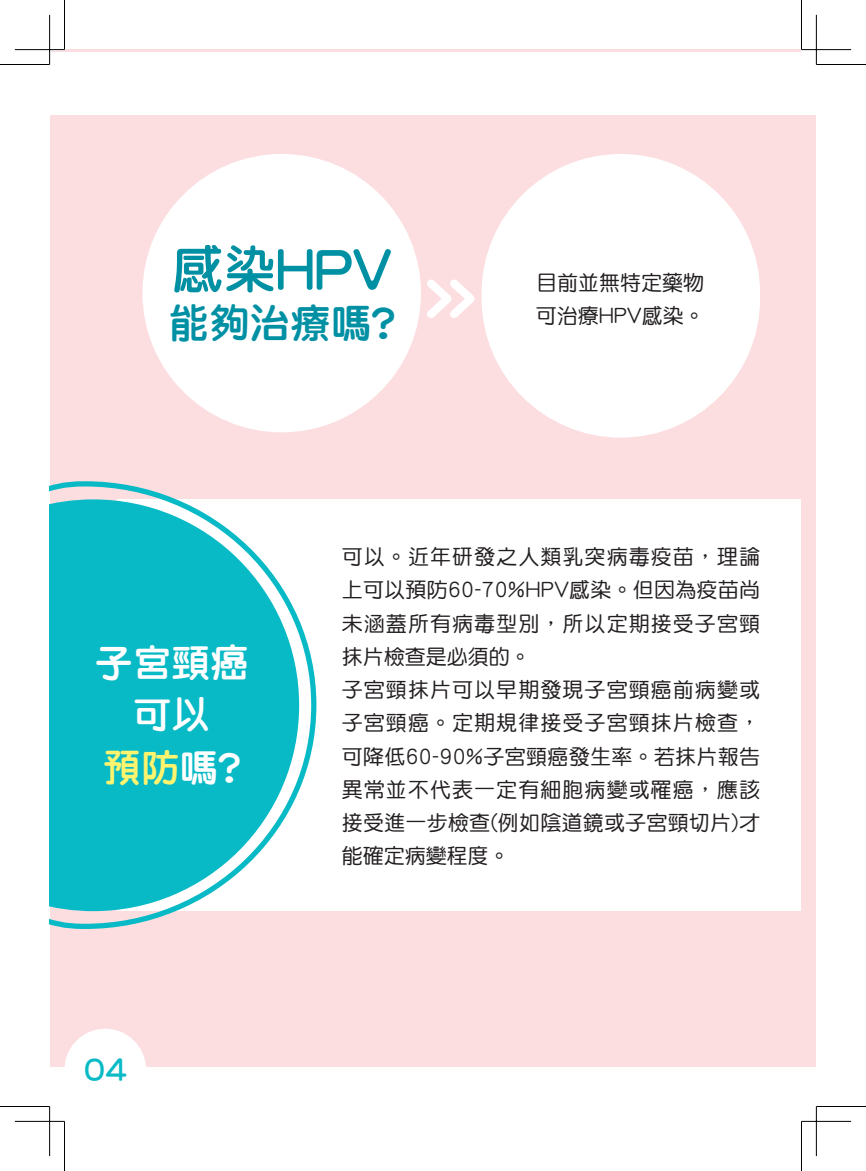
<style>
.page{position:relative;width:866px;height:1171px;background:#fff}
.page>*{position:absolute;margin:0;border:0;box-sizing:border-box;transform-origin:0 0}
.t1{font:51.98px "DF Yuan W8 WINP BF";color:#0090a4}
.t2{font:40.6px "DF Yuan W8 WINP BF";color:#0090a4}
.t3{font:38.5px/52.5px "DF Yuan W8 WINP BF";color:#fff;text-align:center}
.t4{font:28.7px "DF Yuan W8 WINP BF";color:#08bac6}
.t5{font:21px/33.2px "DF Yuan W5 WINP BF";letter-spacing:.05em;color:#231f20}
.t6{font:21px/33.2px "DF Yuan W5 WINP BF";color:#231f20}
.s1{color:#fff46d}
</style>
<div class="page">
<hr style="left:50px;top:50px;width:751px;height:2px;background:#fcdee1">
<div style="left:50px;top:115px;width:751px;height:951px;background:#fcdee1"></div>
<div style="left:142px;top:154px;width:279px;height:278px;background:#fff;border-radius:50%"></div>
<div style="left:481px;top:159px;width:279px;height:279px;background:#fff;border-radius:50%"></div>
<div style="left:118px;top:499px;width:683px;height:411px;background:#fff"></div>
<svg style="left:427px;top:279px;width:48px;height:39px"></svg>
<svg style="left:50px;top:481px;width:269px;height:448px"></svg>
<div style="left:64px;top:1029px;width:82px;height:81px;background:#fff;border-radius:50%"></div>
<div style="left:801px;top:115px;width:15px;height:951px;background:#fcdee1"></div>
<hr style="left:15px;top:48px;width:49px;height:3px;background:#fff">
<hr style="left:48px;top:15px;width:3px;height:49px;background:#fff">
<hr style="left:0;top:64px;width:50px;height:1px;background:#000">
<hr style="left:816px;top:64px;width:50px;height:1px;background:#000">
<hr style="left:0;top:1106px;width:50px;height:1px;background:#000">
<hr style="left:816px;top:1106px;width:50px;height:1px;background:#000">
<hr style="left:64px;top:0;width:1px;height:50px;background:#000">
<hr style="left:64px;top:1121px;width:1px;height:50px;background:#000">
<hr style="left:801px;top:0;width:1px;height:50px;background:#000">
<hr style="left:801px;top:1121px;width:1px;height:50px;background:#000">
<hr style="left:15px;top:49px;width:49px;height:1px;background:#000">
<hr style="left:801px;top:49px;width:50px;height:1px;background:#000">
<hr style="left:15px;top:1121px;width:49px;height:1px;background:#000">
<hr style="left:801px;top:1121px;width:50px;height:1px;background:#000">
<hr style="left:49px;top:15px;width:1px;height:49px;background:#000">
<hr style="left:49px;top:1106px;width:1px;height:50px;background:#000">
<hr style="left:816px;top:15px;width:1px;height:49px;background:#000">
<hr style="left:816px;top:1106px;width:1px;height:50px;background:#000">
<p class="t1" style="left:172px;top:243px;width:221px">感染HPV</p>
<p class="t2" style="left:168px;top:303px;width:228px">能夠治療嗎?</p>
<p class="t6" style="left:535px;top:266px;width:170px">目前並無特定藥物可治療HPV感染。</p>
<p class="t3" style="left:94px;top:636px;width:155px">子宮頸癌可以<br><span class="s1">預防</span>嗎?</p>
<p class="t4" style="left:84px;top:1054px;width:45px">04</p>
<p class="t5" style="left:342px;top:540px;width:420px">可以。近年研發之人類乳突病毒疫苗，理論上可以預防60-70%HPV感染。但因為疫苗尚未涵蓋所有病毒型別，所以定期接受子宮頸抹片檢查是必須的。<br>子宮頸抹片可以早期發現子宮頸癌前病變或子宮頸癌。定期規律接受子宮頸抹片檢查，可降低60-90%子宮頸癌發生率。若抹片報告異常並不代表一定有細胞病變或罹癌，應該接受進一步檢查(例如陰道鏡或子宮頸切片)才能確定病變程度。</p>
</div>
